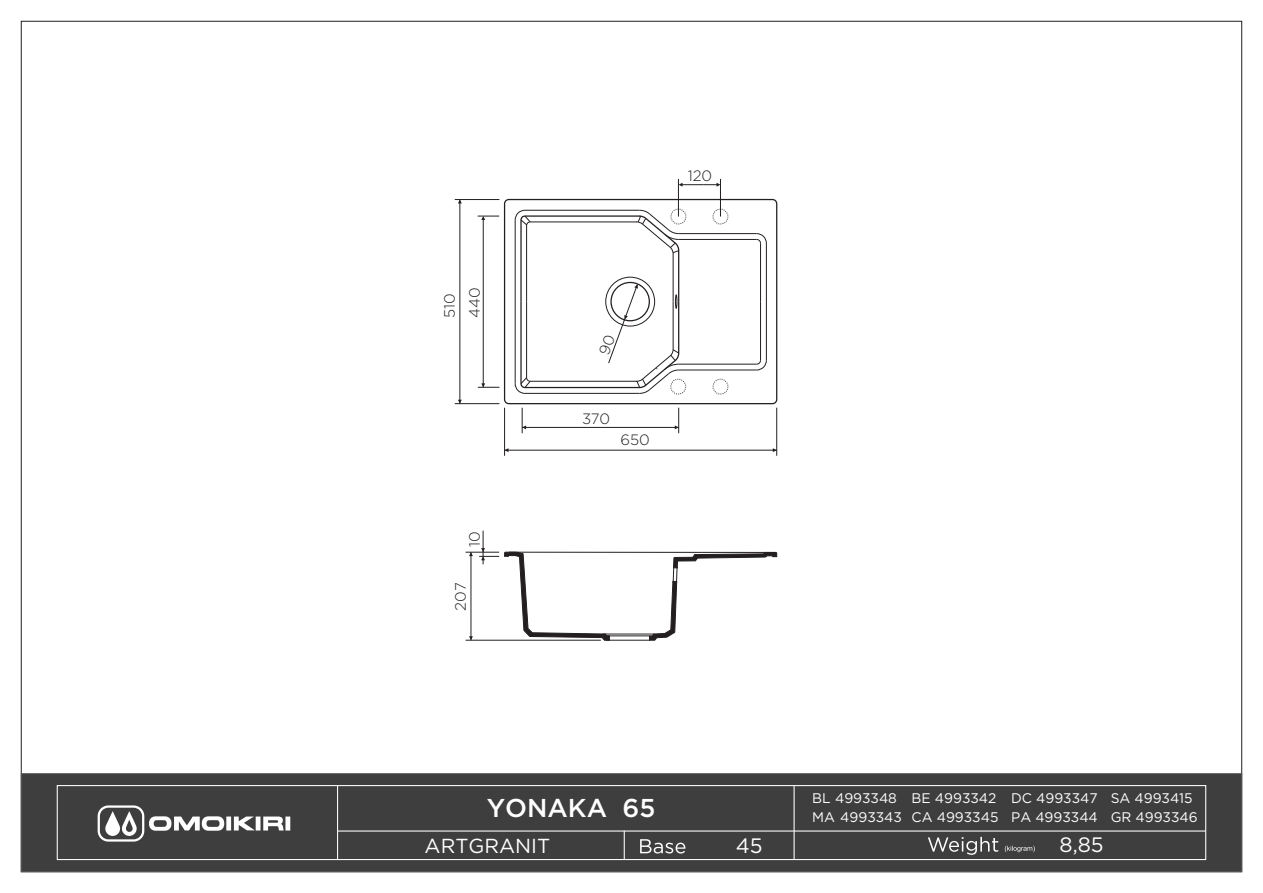
<style>
.page{position:relative;width:1263px;height:893px;background:#fff}
.page>*{position:absolute;margin:0;border:0;box-sizing:border-box;transform-origin:0 0}
.t1{font:500 25.8px "Gotham Pro";color:#fff}
.t2{font:20.85px "Gotham Pro";color:#fff}
.t3{font:20.25px "Gotham Pro";color:#fff}
.t4{font:300 15px/25px "Gotham Pro";color:#231f20}
.t5{font:13.95px "Gotham Pro";color:#fff}
</style>
<div class="page">
<div style="left:21px;top:773px;width:1221px;height:99px;background:#3e3e3f;border:1px solid #57585a"></div>
<hr style="left:338px;top:830px;width:868px;height:2px;background:#fff">
<hr style="left:337px;top:786px;width:1px;height:73px;background:#fff">
<svg style="left:98px;top:805px;width:192px;height:37px"></svg>
<svg style="left:624px;top:831px;width:1px;height:27px"></svg>
<svg style="left:640px;top:839px;width:45px;height:14px"></svg>
<svg style="left:928px;top:837px;width:70px;height:18px"></svg>
<svg style="left:1005px;top:846px;width:30px;height:6px"></svg>
<div style="left:57px;top:785px;width:1149px;height:75px;border:1px solid #fff"></div>
<hr style="left:793px;top:786px;width:2px;height:73px;background:#fff">
<hr style="left:466px;top:552px;width:33px;height:1px;background:#231f20">
<hr style="left:466px;top:640px;width:135px;height:1px;background:#231f20">
<hr style="left:471px;top:552px;width:1px;height:88px;background:#231f20">
<svg style="left:469px;top:552px;width:4px;height:4px"></svg>
<svg style="left:469px;top:636px;width:4px;height:4px"></svg>
<svg style="left:479px;top:531px;width:298px;height:110px"></svg>
<hr style="left:505px;top:450px;width:272px;height:1px;background:#231f20">
<hr style="left:522px;top:427px;width:157px;height:1px;background:#231f20">
<hr style="left:504px;top:408px;width:1px;height:48px;background:#231f20">
<svg style="left:522px;top:408px;width:4px;height:25px"></svg>
<svg style="left:675px;top:408px;width:4px;height:25px"></svg>
<hr style="left:776px;top:408px;width:1px;height:48px;background:#231f20">
<hr style="left:720px;top:179px;width:1px;height:38px;background:#231f20">
<hr style="left:678px;top:179px;width:1px;height:38px;background:#231f20">
<svg style="left:679px;top:183px;width:41px;height:4px"></svg>
<hr style="left:483px;top:218px;width:1px;height:169px;background:#231f20">
<svg style="left:478px;top:216px;width:21px;height:4px"></svg>
<svg style="left:478px;top:383px;width:21px;height:5px"></svg>
<hr style="left:460px;top:200px;width:1px;height:204px;background:#231f20">
<hr style="left:455px;top:199px;width:44px;height:1px;background:#231f20">
<hr style="left:455px;top:403px;width:44px;height:1px;background:#231f20">
<svg style="left:503px;top:198px;width:275px;height:207px"></svg>
<div style="left:671px;top:209px;width:15px;height:15px;border:1px dashed #231f20;border-radius:50%"></div>
<div style="left:713px;top:209px;width:15px;height:15px;border:1px dashed #231f20;border-radius:50%"></div>
<div style="left:671px;top:379px;width:15px;height:15px;border:1px dashed #231f20;border-radius:50%"></div>
<div style="left:713px;top:379px;width:15px;height:15px;border:1px dashed #231f20;border-radius:50%"></div>
<svg style="left:515px;top:210px;width:165px;height:184px"></svg>
<p class="t4" style="left:437px;top:318px;width:32px;rotate:-90deg">510<br>440</p>
<p class="t4" style="left:462px;top:547px;width:17px;rotate:-90deg">10</p>
<p class="t4" style="left:448px;top:610px;width:29px;rotate:-90deg">207</p>
<p class="t4" style="left:688px;top:164px;width:26px">120</p>
<p class="t4" style="left:582px;top:406px;width:29px">370</p>
<p class="t4" style="left:620px;top:428px;width:31px">650</p>
<h1 class="t1" style="left:487px;top:793px;width:170px">YONAKA 65</h1>
<p class="t5" style="left:812px;top:790px;width:86px">BL 4993348</p>
<p class="t5" style="left:911px;top:790px;width:86px">BE 4993342</p>
<p class="t5" style="left:1011px;top:790px;width:88px">DC 4993347</p>
<p class="t5" style="left:1111px;top:790px;width:83px">SA 4993415</p>
<p class="t5" style="left:812px;top:810px;width:188px">MA 4993343 CA 4993345</p>
<p class="t5" style="left:1011px;top:810px;width:88px">PA 4993344</p>
<p class="t5" style="left:1111px;top:810px;width:89px">GR 4993346</p>
<h3 class="t3" style="left:425px;top:835px;width:127px">ARTGRANIT</h3>
<h2 class="t2" style="left:736px;top:834px;width:28px">45</h2>
<h2 class="t2" style="left:1059px;top:833px;width:46px">8,85</h2>
</div>
